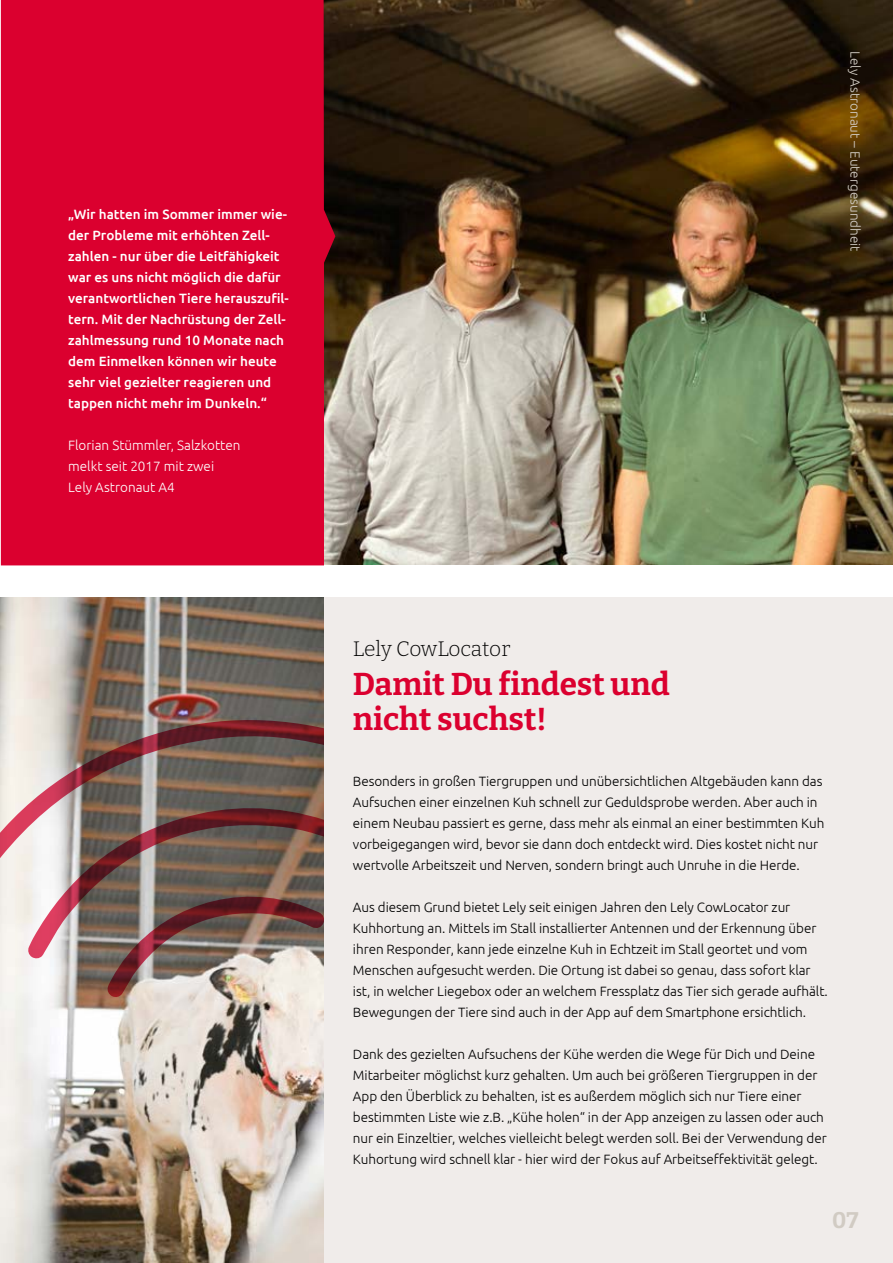
<style>
.page{position:relative;width:893px;height:1263px;background:#fff}
.page>*{position:absolute;margin:0;border:0;box-sizing:border-box;transform-origin:0 0}
.t1{font:700 31.5px/34.5px "Bitter";color:#db002f}
.t2{font:700 22.5px "Bitter";color:#d1cbc3}
.t3{font:300 21px "Bitter";letter-spacing:-.015em;color:#000}
.t4{font:300 13.5px/21px "Ubuntu";letter-spacing:-.005em;color:#000}
.t5{font:500 13.5px/21px "Ubuntu";color:#fff}
.t6{font:300 13.5px/21px "Ubuntu";color:#fff}
.t7{font:300 13.5px "Ubuntu";color:#d1cbc3}
</style>
<div class="page">
<img style="left:335px;top:0;width:558px;height:564px">
<div style="left:1px;top:0;width:334px;height:565px;background:#db002f"></div>
<div style="left:0;top:597px;width:893px;height:666px;background:#f0ecea"></div>
<img style="left:0;top:597px;width:323px;height:666px">
<svg style="left:0;top:713px;width:323px;height:208px"></svg>
<svg style="left:27px;top:804px;width:296px;height:155px"></svg>
<svg style="left:107px;top:882px;width:216px;height:116px"></svg>
<p class="t5" style="left:68px;top:203px;width:222px">„Wir hatten im Sommer immer wie&shy;der Probleme mit erhöhten Zell&shy;zahlen - nur über die Leitfähigkeit war es uns nicht möglich die dafür verantwortlichen Tiere herauszufil&shy;tern. Mit der Nachrüstung der Zell&shy;zahlmessung rund 10 Monate nach dem Einmelken können wir heute sehr viel gezielter reagieren und tappen nicht mehr im Dunkeln.“</p>
<p class="t6" style="left:68px;top:434px;width:174px">Florian Stümmler, Salzkotten melkt seit 2017 mit zwei<br>Lely Astronaut A4</p>
<p class="t7" style="left:863px;top:51px;width:202px;rotate:90deg">Lely Astronaut – Eutergesundheit</p>
<h3 class="t3" style="left:353px;top:635px;width:159px">Lely CowLocator</h3>
<h1 class="t1" style="left:353px;top:664px;width:318px">Damit Du findest und nicht suchst!</h1>
<p class="t4" style="left:353px;top:770px;width:473px">Besonders in großen Tiergruppen und unübersichtlichen Altgebäuden kann das Aufsuchen einer einzelnen Kuh schnell zur Geduldsprobe werden. Aber auch in einem Neubau passiert es gerne, dass mehr als einmal an einer bestimmten Kuh vorbeigegangen wird, bevor sie dann doch entdeckt wird. Dies kostet nicht nur wertvolle Arbeitszeit und Nerven, sondern bringt auch Unruhe in die Herde.</p>
<p class="t4" style="left:353px;top:896px;width:476px">Aus diesem Grund bietet Lely seit einigen Jahren den Lely CowLocator zur Kuhhortung an. Mittels im Stall installierter Antennen und der Erkennung über ihren Responder, kann jede einzelne Kuh in Echtzeit im Stall geortet und vom Menschen aufgesucht werden. Die Ortung ist dabei so genau, dass sofort klar ist, in welcher Liegebox oder an welchem Fressplatz das Tier sich gerade aufhält.<br>Bewegungen der Tiere sind auch in der App auf dem Smartphone ersichtlich.</p>
<p class="t4" style="left:353px;top:1043px;width:475px">Dank des gezielten Aufsuchens der Kühe werden die Wege für Dich und Deine Mitarbeiter möglichst kurz gehalten. Um auch bei größeren Tiergruppen in der App den Überblick zu behalten, ist es außerdem möglich sich nur Tiere einer bestimmten Liste wie z.B. „Kühe holen“ in der App anzeigen zu lassen oder auch nur ein Einzeltier, welches vielleicht belegt werden soll. Bei der Verwendung der Kuhortung wird schnell klar - hier wird der Fokus auf Arbeitseffektivität gelegt.</p>
<h2 class="t2" style="left:832px;top:1202px;width:28px">07</h2>
</div>
